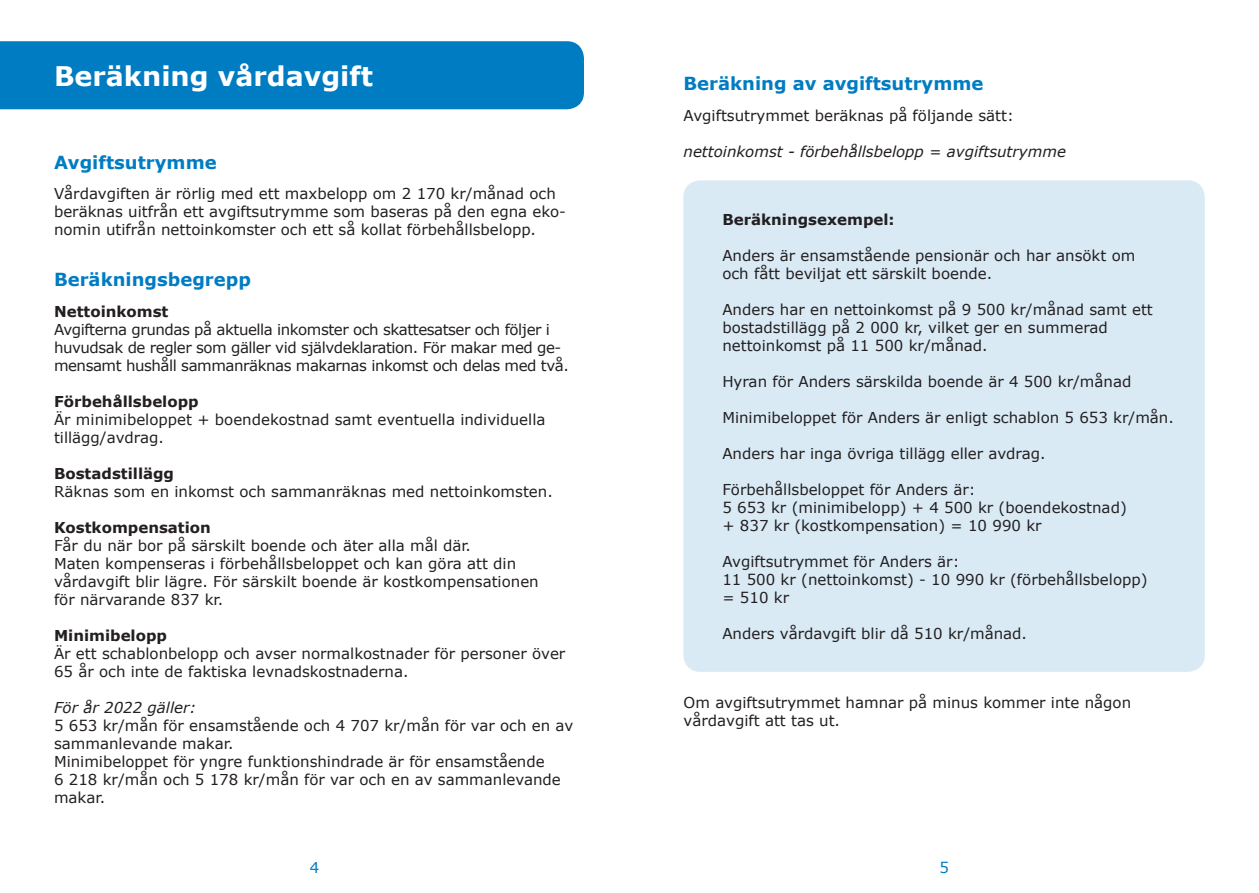
<style>
.page{position:relative;width:1259px;height:893px;background:#fff}
.page>*{position:absolute;margin:0;border:0;box-sizing:border-box;transform-origin:0 0}
.Rubrik_blå_-_14_pkt{font:700 27px "Verdana";color:#fff}
.Rubrik_blå_-_14_pkt-2{font:700 18px "Verdana";color:#007cc2}
.Verdana_brödtext{font:15px/18px "Verdana";color:#231f20}
.Verdana_brödtext-2{font:15px/18px "Verdana";letter-spacing:-.03em;color:#231f20}
.Verdana_brödtext-3{font:700 15px "Verdana";color:#231f20}
.Verdana_brödtext-4{font:italic 15px "Verdana";color:#231f20}
.t1{font:15px "Verdana";color:#007cc2}
.s1{font-weight:700}
</style>
<div class="page">
<div style="left:683px;top:180px;width:521px;height:492px;background:#d9eaf5;border-radius:17px"></div>
<div style="left:0;top:41px;width:584px;height:68px;background:#007cc2"></div>
<p class="Rubrik_blå_-_14_pkt" style="left:54px;top:57px;width:321px">Beräkning vårdavgift</p>
<p class="Rubrik_blå_-_14_pkt-2" style="left:54px;top:149px;width:164px">Avgiftsutrymme</p>
<p class="Verdana_brödtext" style="left:54px;top:185px;width:513px">Vårdavgiften är rörlig med ett maxbelopp om 2 170 kr/månad och beräknas uitfrån ett avgiftsutrymme som baseras på den egna eko&shy;nomin utifrån nettoinkomster och ett så kollat förbehållsbelopp.</p>
<p class="Rubrik_blå_-_14_pkt-2" style="left:54px;top:267px;width:198px">Beräkningsbegrepp</p>
<p class="Verdana_brödtext-3" style="left:54px;top:301px;width:116px">Nettoinkomst</p>
<p class="Verdana_brödtext-2" style="left:54px;top:320px;width:516px">Avgifterna grundas på aktuella inkomster och skattesatser och följer i huvudsak de regler som gäller vid självdeklaration. För makar med ge&shy;mensamt hushåll sammanräknas makarnas inkomst och delas med två.</p>
<p class="Verdana_brödtext-3" style="left:54px;top:391px;width:146px">Förbehållsbelopp</p>
<p class="Verdana_brödtext" style="left:54px;top:410px;width:493px">Är minimibeloppet + boendekostnad samt eventuella individuella tillägg/avdrag.</p>
<p class="Verdana_brödtext" style="left:54px;top:464px;width:500px"><span class="s1">Bostadstillägg<br></span>Räknas som en inkomst och sammanräknas med nettoinkomsten.</p>
<p class="Verdana_brödtext-3" style="left:54px;top:517px;width:158px">Kostkompensation</p>
<p class="Verdana_brödtext" style="left:54px;top:536px;width:418px">Får du när bor på särskilt boende och äter alla mål där.</p>
<p class="Verdana_brödtext" style="left:54px;top:554px;width:486px">Maten kompenseras i förbehållsbeloppet och kan göra att din vårdavgift blir lägre. För särskilt boende är kostkompensationen</p>
<p class="Verdana_brödtext" style="left:54px;top:590px;width:171px">för närvarande 837 kr.</p>
<p class="Verdana_brödtext-3" style="left:54px;top:625px;width:115px">Minimibelopp</p>
<p class="Verdana_brödtext" style="left:54px;top:644px;width:513px">Är ett schablonbelopp och avser normalkostnader för personer över<br>65 år och inte de faktiska levnadskostnaderna.</p>
<p class="Verdana_brödtext-4" style="left:54px;top:697px;width:144px">För år 2022 gäller:</p>
<p class="Verdana_brödtext" style="left:54px;top:716px;width:521px">5 653 kr/mån för ensamstående och 4 707 kr/mån för var och en av sammanlevande makar.<br>Minimibeloppet för yngre funktionshindrade är för ensamstående<br>6 218 kr/mån och 5 178 kr/mån för var och en av sammanlevande makar.</p>
<p class="Rubrik_blå_-_14_pkt-2" style="left:683px;top:71px;width:301px">Beräkning av avgiftsutrymme</p>
<p class="Verdana_brödtext" style="left:683px;top:106px;width:332px">Avgiftsutrymmet beräknas på följande sätt:</p>
<p class="Verdana_brödtext-4" style="left:683px;top:141px;width:384px">nettoinkomst - förbehållsbelopp = avgiftsutrymme</p>
<p class="Verdana_brödtext-3" style="left:722px;top:209px;width:174px">Beräkningsexempel:</p>
<p class="Verdana_brödtext" style="left:722px;top:246px;width:414px">Anders är ensamstående pensionär och har ansökt om och fått beviljat ett särskilt boende.</p>
<p class="Verdana_brödtext" style="left:722px;top:300px;width:432px">Anders har en nettoinkomst på 9 500 kr/månad samt ett bostadstillägg på 2 000 kr, vilket ger en summerad</p>
<p class="Verdana_brödtext" style="left:722px;top:336px;width:267px">nettoinkomst på 11 500 kr/månad.</p>
<p class="Verdana_brödtext" style="left:722px;top:372px;width:410px">Hyran för Anders särskilda boende är 4 500 kr/månad</p>
<p class="Verdana_brödtext" style="left:722px;top:408px;width:453px">Minimibeloppet för Anders är enligt schablon 5 653 kr/mån.</p>
<p class="Verdana_brödtext" style="left:722px;top:444px;width:325px">Anders har inga övriga tillägg eller avdrag.</p>
<p class="Verdana_brödtext" style="left:722px;top:480px;width:406px">Förbehållsbeloppet för Anders är:<br>5 653 kr (minimibelopp) + 4 500 kr (boendekostnad)</p>
<p class="Verdana_brödtext" style="left:722px;top:516px;width:321px">+ 837 kr (kostkompensation) = 10 990 kr</p>
<p class="Verdana_brödtext" style="left:722px;top:552px;width:239px">Avgiftsutrymmet för Anders är:</p>
<p class="Verdana_brödtext" style="left:722px;top:570px;width:427px">11 500 kr (nettoinkomst) - 10 990 kr (förbehållsbelopp)</p>
<p class="Verdana_brödtext" style="left:722px;top:588px;width:68px">= 510 kr</p>
<p class="Verdana_brödtext" style="left:722px;top:624px;width:306px">Anders vårdavgift blir då 510 kr/månad.</p>
<p class="Verdana_brödtext" style="left:683px;top:693px;width:449px">Om avgiftsutrymmet hamnar på minus kommer inte någon vårdavgift att tas ut.</p>
<p class="t1" style="left:310px;top:857px;width:11px">4</p>
<p class="t1" style="left:939px;top:857px;width:11px">5</p>
</div>
